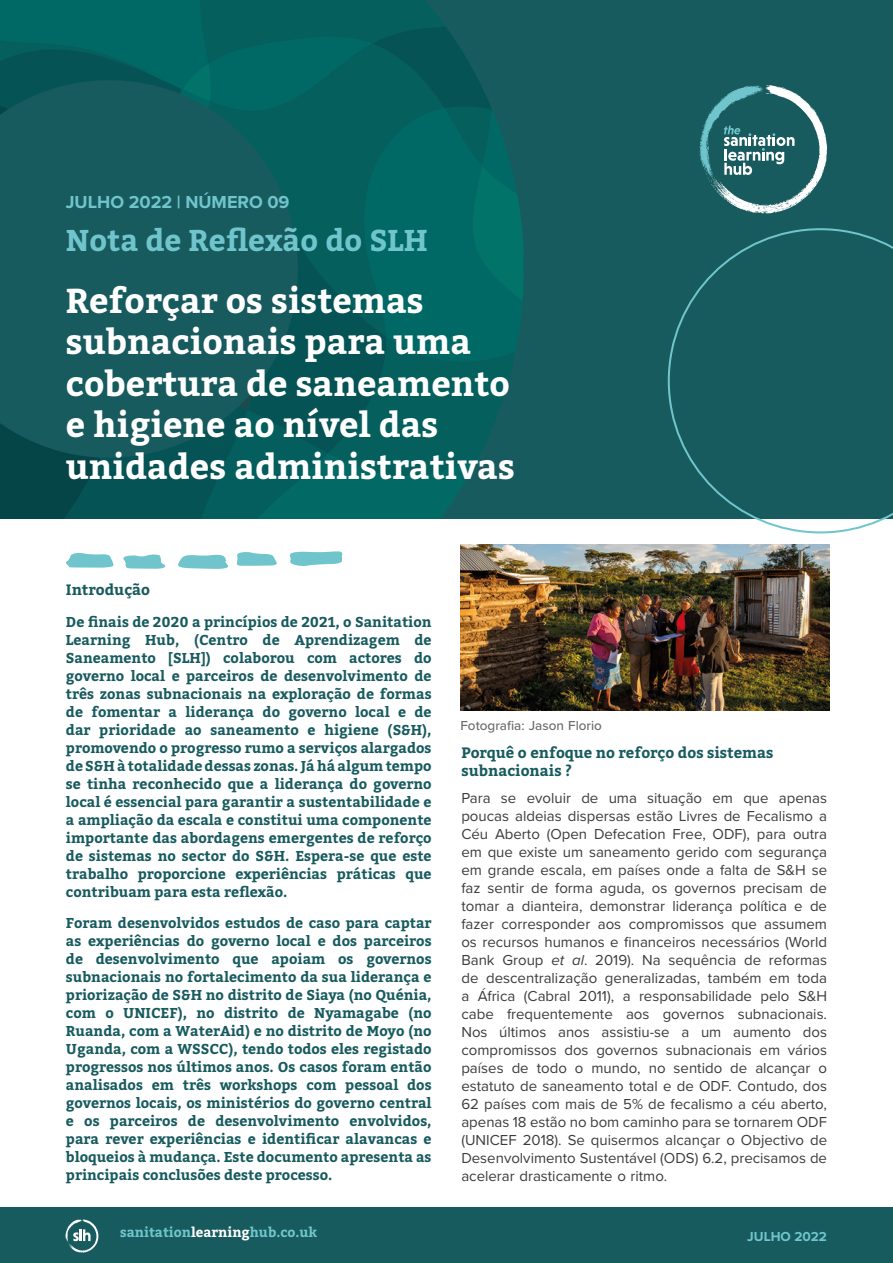
<style>
.page{position:relative;width:893px;height:1263px;background:#fff}
.page>*{position:absolute;margin:0;border:0;box-sizing:border-box;transform-origin:0 0}
.t1{font:700 34.5px/41.4px "Bitter";color:#fff}
.t2{font:700 30px "Bitter";color:#70c5cc}
.t3{font:700 18px "Proxima Nova";color:#70c5cc}
.t4{font:15px/18px "Proxima Nova";color:#3c3c3b;text-align:justify}
.t5{font:700 15px/18px "Bitter";color:#185b5f}
.t6{font:700 14.25px/18px "Bitter";color:#185b5f;text-align:justify}
.t7{font:700 13.5px "Bitter";color:#70c5cc}
.t8{font:500 13.5px "Proxima Nova";color:#6b6c6b}
.t9{font:700 13.5px "Proxima Nova";color:#70c5cc}
.s1{font-style:italic}
.s2{color:#fff}
</style>
<div class="page">
<div style="left:0;top:0;width:893px;height:519px;background:#185b5f"></div>
<svg style="left:699px;top:85px;width:128px;height:129px"></svg>
<svg style="left:0;top:0;width:524px;height:519px"></svg>
<svg style="left:668px;top:228px;width:225px;height:305px"></svg>
<svg style="left:66px;top:551px;width:276px;height:18px"></svg>
<img style="left:460px;top:544px;width:369px;height:167px">
<div style="left:0;top:1208px;width:893px;height:55px;background:#185b5f"></div>
<svg style="left:65px;top:1219px;width:33px;height:34px"></svg>
<p class="t3" style="left:66px;top:188px;width:225px">JULHO 2022 | NÚMERO 09</p>
<h2 class="t2" style="left:66px;top:220px;width:363px">Nota de Reflexão do SLH</h2>
<h1 class="t1" style="left:66px;top:281px;width:450px">Reforçar os sistemas subnacionais para uma cobertura de saneamento e higiene ao nível das unidades administrativas</h1>
<p class="t5" style="left:66px;top:582px;width:86px">Introdução</p>
<p class="t6" style="left:66px;top:613px;width:367px">De finais de 2020 a princípios de 2021, o Sanitation Learning Hub, (Centro de Aprendizagem de Saneamento [SLH]) colaborou com actores do governo local e parceiros de desenvolvimento de três zonas subnacionais na exploração de formas de fomentar a liderança do governo local e de dar prioridade ao saneamento e higiene (S&amp;H), promovendo o progresso rumo a serviços alargados de S&amp;H à totalidade dessas zonas. Já há algum tempo se tinha reconhecido que a liderança do governo local é essencial para garantir a sustentabilidade e a ampliação da escala e constitui uma componente importante das abordagens emergentes de reforço de sistemas no sector do S&amp;H. Espera-se que este trabalho proporcione experiências práticas que contribuam para esta reflexão.</p>
<p class="t6" style="left:66px;top:914px;width:367px">Foram desenvolvidos estudos de caso para captar as experiências do governo local e dos parceiros de desenvolvimento que apoiam os governos subnacionais no fortalecimento da sua liderança e priorização de S&amp;H no distrito de Siaya (no Quénia, com o UNICEF), no distrito de Nyamagabe (no Ruanda, com a WaterAid) e no distrito de Moyo (no Uganda, com a WSSCC), tendo todos eles registado progressos nos últimos anos. Os casos foram então analisados em três workshops com pessoal dos governos locais, os ministérios do governo central e os parceiros de desenvolvimento envolvidos, para rever experiências e identificar alavancas e bloqueios à mudança. Este documento apresenta as principais conclusões deste processo.</p>
<p class="t8" style="left:460px;top:715px;width:143px">Fotografia: Jason Florio</p>
<p class="t5" style="left:461px;top:744px;width:314px">Porquê o enfoque no reforço dos sistemas subnacionais ?</p>
<p class="t4" style="left:461px;top:788px;width:367px">Para se evoluir de uma situação em que apenas poucas aldeias dispersas estão Livres de Fecalismo a Céu Aberto (Open Defecation Free, ODF), para outra em que existe um saneamento gerido com segurança em grande escala, em países onde a falta de S&amp;H se faz sentir de forma aguda, os governos precisam de tomar a dianteira, demonstrar liderança política e de fazer corresponder aos compromissos que assumem os recursos humanos e financeiros necessários (World Bank Group <span class="s1">et al</span>. 2019). Na sequência de reformas de descentralização generalizadas, também em toda a África (Cabral 2011), a responsabilidade pelo S&amp;H cabe frequentemente aos governos subnacionais.<br>Nos últimos anos assistiu-se a um aumento dos compromissos dos governos subnacionais em vários países de todo o mundo, no sentido de alcançar o estatuto de saneamento total e de ODF. Contudo, dos 62 países com mais de 5% de fecalismo a céu aberto, apenas 18 estão no bom caminho para se tornarem ODF (UNICEF 2018). Se quisermos alcançar o Objectivo de Desenvolvimento Sustentável (ODS) 6.2, precisamos de acelerar drasticamente o ritmo.</p>
<p class="t7" style="left:120px;top:1223px;width:199px">sanitation<span class="s2">learning</span>hub.co.uk</p>
<p class="t9" style="left:747px;top:1227px;width:81px">JULHO 2022</p>
</div>
